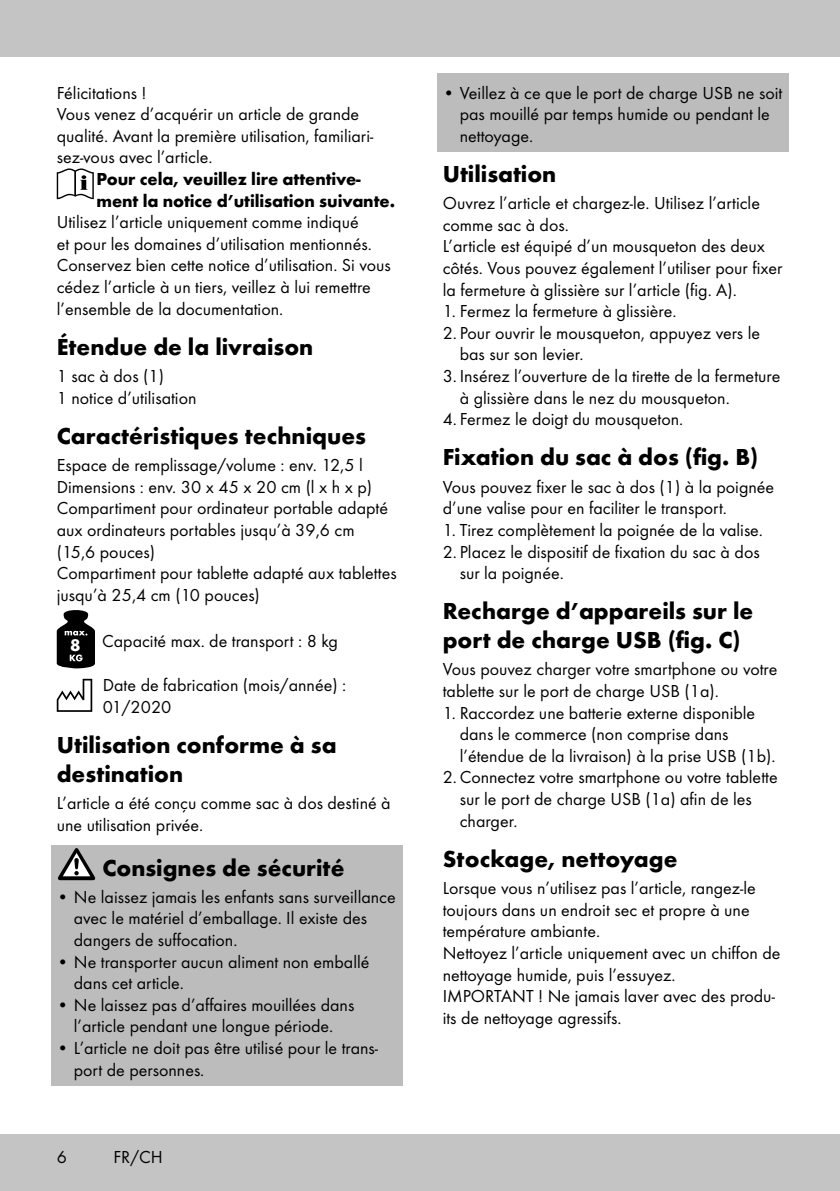
<style>
.page{position:relative;width:840px;height:1191px;background:#fff}
.page>*{position:absolute;margin:0;border:0;box-sizing:border-box;transform-origin:0 0}
.t1{font:700 24px/28.8px "Futura TOT";color:#000}
.t2{font:18px/21.6px "Futura TOT Boo";color:#000}
.t3{font:700 18px/21.6px "Futura TOT";letter-spacing:-.005em;color:#000}
</style>
<div class="page">
<div style="left:0;top:1134px;width:839px;height:57px;background:#c5c4c4"></div>
<div style="left:0;top:0;width:839px;height:57px;background:#c5c4c4"></div>
<div style="left:51px;top:845px;width:352px;height:41px;background:#bcbcbc"></div>
<div style="left:51px;top:878px;width:352px;height:78px;background:#bcbcbc"></div>
<div style="left:51px;top:942px;width:352px;height:57px;background:#bcbcbc"></div>
<div style="left:51px;top:986px;width:352px;height:56px;background:#bcbcbc"></div>
<div style="left:51px;top:1029px;width:352px;height:56px;background:#bcbcbc"></div>
<svg style="left:57px;top:168px;width:37px;height:31px"></svg>
<svg style="left:57px;top:610px;width:38px;height:58px"></svg>
<svg style="left:57px;top:679px;width:35px;height:33px"></svg>
<svg style="left:58px;top:848px;width:37px;height:32px"></svg>
<div style="left:437px;top:74px;width:351px;height:78px;background:#bcbcbc"></div>
<p class="t2" style="left:57px;top:82px;width:318px">Félicitations !<br>Vous venez d’acquérir un article de grande qualité. Avant la première utilisation, familiari&shy;sez-vous avec l’article.</p>
<p class="t3" style="left:96px;top:168px;width:300px">Pour cela, veuillez lire attentive&shy;ment la notice d’utilisation suivante.</p>
<p class="t2" style="left:57px;top:211px;width:335px">Utilisez l’article uniquement comme indiqué<br>et pour les domaines d’utilisation mentionnés.<br>Conservez bien cette notice d’utilisation. Si vous cédez l’article à un tiers, veillez à lui remettre l’ensemble de la documentation.</p>
<h1 class="t1" style="left:57px;top:332px;width:258px">Étendue de la livraison</h1>
<p class="t2" style="left:57px;top:365px;width:141px">1 sac à dos (1)<br>1 notice d’utilisation</p>
<h1 class="t1" style="left:57px;top:421px;width:310px">Caractéristiques techniques</h1>
<p class="t2" style="left:57px;top:454px;width:341px">Espace de remplissage/volume : env. 12,5 l Dimensions : env. 30 x 45 x 20 cm (l x h x p)<br>Compartiment pour ordinateur portable adapté aux ordinateurs portables jusqu’à 39,6 cm (15,6 pouces)<br>Compartiment pour tablette adapté aux tablettes jusqu’à 25,4 cm (10 pouces)</p>
<p class="t2" style="left:70px;top:630px;width:269px"><sub>8</sub> Capacité max. de transport : 8 kg</p>
<p class="t2" style="left:103px;top:674px;width:245px">Date de fabrication (mois/année) :<br>01/2020</p>
<h1 class="t1" style="left:57px;top:730px;width:281px">Utilisation conforme à sa destination</h1>
<p class="t2" style="left:57px;top:792px;width:335px">L’article a été conçu comme sac à dos destiné à une utilisation privée.</p>
<h1 class="t1" style="left:102px;top:852px;width:243px">Consignes de sécurité</h1>
<p class="t2" style="left:74px;top:886px;width:323px;text-indent:-17px">• Ne laissez jamais les enfants sans surveillance avec le matériel d’emballage. Il existe des dangers de suffocation.</p>
<p class="t2" style="left:74px;top:950px;width:297px;text-indent:-17px">• Ne transporter aucun aliment non emballé dans cet article.</p>
<p class="t2" style="left:57px;top:994px;width:299px;text-align:center">• Ne laissez pas d’affaires mouillées dans l’article pendant une longue période.</p>
<p class="t2" style="left:74px;top:1037px;width:306px;text-indent:-17px">• L’article ne doit pas être utilisé pour le trans&shy;port de personnes.</p>
<p class="t2" style="left:57px;top:1146px;width:12px">6</p>
<p class="t2" style="left:113px;top:1146px;width:51px">FR/CH</p>
<p class="t2" style="left:459px;top:82px;width:324px;text-indent:-17px">• Veillez à ce que le port de charge USB ne soit pas mouillé par temps humide ou pendant le nettoyage.</p>
<h1 class="t1" style="left:442px;top:159px;width:115px">Utilisation</h1>
<p class="t2" style="left:442px;top:192px;width:341px">Ouvrez l’article et chargez-le. Utilisez l’article comme sac à dos.<br>L’article est équipé d’un mousqueton des deux côtés. Vous pouvez également l’utiliser pour fixer la fermeture à glissière sur l’article (fig. A).</p>
<p class="t2" style="left:442px;top:300px;width:235px">1. Fermez la fermeture à glissière.</p>
<p class="t2" style="left:459px;top:322px;width:302px;text-indent:-17px">2. Pour ouvrir le mousqueton, appuyez vers le bas sur son levier.</p>
<p class="t2" style="left:459px;top:365px;width:322px;text-indent:-17px">3. Insérez l’ouverture de la tirette de la fermeture à glissière dans le nez du mousqueton.</p>
<p class="t2" style="left:442px;top:408px;width:242px">4. Fermez le doigt du mousqueton.</p>
<h1 class="t1" style="left:442px;top:442px;width:317px">Fixation du sac à dos (fig. B)</h1>
<p class="t2" style="left:442px;top:476px;width:333px">Vous pouvez fixer le sac à dos (1) à la poignée d’une valise pour en faciliter le transport.</p>
<p class="t2" style="left:442px;top:519px;width:322px">1. Tirez complètement la poignée de la valise.</p>
<p class="t2" style="left:459px;top:540px;width:301px;text-indent:-17px">2. Placez le dispositif de fixation du sac à dos sur la poignée.</p>
<h1 class="t1" style="left:442px;top:596px;width:312px">Recharge d’appareils sur le port de charge USB (fig. C)</h1>
<p class="t2" style="left:442px;top:658px;width:336px">Vous pouvez charger votre smartphone ou votre tablette sur le port de charge USB (1a).</p>
<p class="t2" style="left:442px;top:701px;width:314px">1. Raccordez une batterie externe disponible</p>
<p class="t2" style="left:459px;top:723px;width:270px">dans le commerce (non comprise dans</p>
<p class="t2" style="left:459px;top:745px;width:317px">l’étendue de la livraison) à la prise USB (1b).</p>
<p class="t2" style="left:442px;top:766px;width:336px">2.Connectez votre smartphone ou votre tablette</p>
<p class="t2" style="left:459px;top:788px;width:293px">sur le port de charge USB (1a) afin de les</p>
<p class="t2" style="left:459px;top:809px;width:59px">charger.</p>
<h1 class="t1" style="left:442px;top:844px;width:236px">Stockage, nettoyage</h1>
<p class="t2" style="left:442px;top:877px;width:339px">Lorsque vous n’utilisez pas l’article, rangez-le toujours dans un endroit sec et propre à une température ambiante.<br>Nettoyez l’article uniquement avec un chiffon de nettoyage humide, puis l’essuyez.<br>IMPORTANT ! Ne jamais laver avec des produ&shy;its de nettoyage agressifs.</p>
</div>
